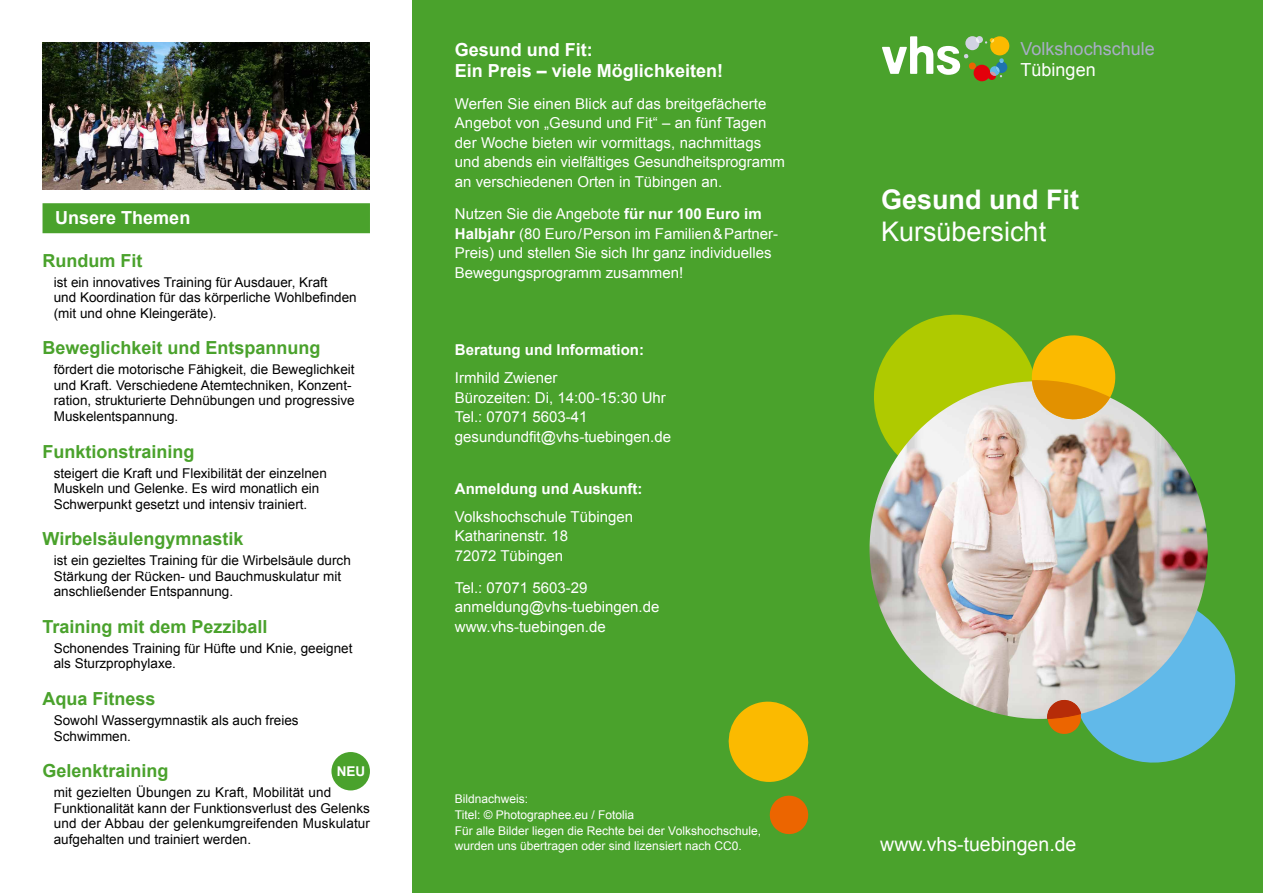
<style>
.page{position:relative;width:1263px;height:893px;background:#fff}
.page>*{position:absolute;margin:0;border:0;box-sizing:border-box;transform-origin:0 0}
.t1{font:27px "Arial";color:#fff}
.t2{font:700 27px "Arial";color:#fff}
.t3{font:19.5px "Arial";color:#fff}
.t4{font:700 18px "Arial";color:#4aa22c}
.t5{font:700 18px/21px "Arial";color:#fff}
.t6{font:18px "Arial";color:#a8adc6}
.t7{font:18px "Arial";color:#fff}
.t8{font:15px/19.5px "Arial";color:#fff}
.t9{font:700 15px "Arial";color:#fff}
.t10{font:13.5px/15.6px "Arial";color:#000}
.t11{font:700 13.5px "Arial";color:#fff}
.t12{font:12px/15.8px "Arial";color:#fff}
.s1{font-weight:700}
</style>
<div class="page">
<div style="left:412px;top:0;width:851px;height:893px;background:#4aa22c"></div>
<svg style="left:728px;top:701px;width:81px;height:134px"></svg>
<img style="left:869px;top:381px;width:339px;height:338px;border-radius:168px">
<svg style="left:874px;top:314px;width:247px;height:166px"></svg>
<svg style="left:1045px;top:587px;width:191px;height:176px"></svg>
<div style="left:43px;top:203px;width:327px;height:30px;background:#4aa22c"></div>
<div style="left:331px;top:752px;width:39px;height:38px;background:#4aa22c;border-radius:50%"></div>
<img style="left:43px;top:43px;width:327px;height:146px">
<svg style="left:882px;top:36px;width:127px;height:45px"></svg>
<h3 class="t5" style="left:55px;top:207px;width:137px">Unsere Themen</h3>
<h3 class="t4" style="left:43px;top:248px;width:101px">Rundum Fit</h3>
<p class="t10" style="left:54px;top:274px;width:304px">ist ein innovatives Training für Ausdauer, Kraft<br>und Koordination für das körperliche Wohlbefinden (mit und ohne Kleingeräte).</p>
<h3 class="t4" style="left:43px;top:335px;width:280px">Beweglichkeit und Entspannung</h3>
<p class="t10" style="left:54px;top:362px;width:302px">fördert die motorische Fähigkeit, die Beweglichkeit und Kraft. Verschiedene Atemtechniken, Konzent&shy;ration, strukturierte Dehnübungen und progressive Muskelentspannung.</p>
<h3 class="t4" style="left:43px;top:439px;width:154px">Funktionstraining</h3>
<p class="t10" style="left:54px;top:465px;width:275px">steigert die Kraft und Flexibilität der einzelnen<br>Muskeln und Gelenke. Es wird monatlich ein<br>Schwerpunkt gesetzt und intensiv trainiert.</p>
<h3 class="t4" style="left:43px;top:526px;width:202px">Wirbelsäulengymnastik</h3>
<p class="t10" style="left:54px;top:552px;width:299px">ist ein gezieltes Training für die Wirbelsäule durch<br>Stärkung der Rücken- und Bauchmuskulatur mit anschließender Entspannung.</p>
<h3 class="t4" style="left:43px;top:614px;width:227px">Training mit dem Pezziball</h3>
<p class="t10" style="left:54px;top:640px;width:300px">Schonendes Training für Hüfte und Knie, geeignet als Sturzprophylaxe.</p>
<h3 class="t4" style="left:43px;top:686px;width:115px">Aqua Fitness</h3>
<p class="t10" style="left:54px;top:712px;width:246px">Sowohl Wassergymnastik als auch freies<br>Schwimmen.</p>
<h3 class="t4" style="left:43px;top:758px;width:128px">Gelenktraining</h3>
<p class="t10" style="left:54px;top:784px;width:318px">mit gezielten Übungen zu Kraft, Mobilität und Funktionalität kann der Funktionsverlust des Gelenks und der Abbau der gelenkumgreifenden Muskulatur aufgehalten und trainiert werden.</p>
<p class="t11" style="left:337px;top:762px;width:30px">NEU</p>
<h3 class="t5" style="left:455px;top:39px;width:270px">Gesund und Fit:<br>Ein Preis – viele Möglichkeiten!</h3>
<p class="t8" style="left:455px;top:94px;width:332px">Werfen Sie einen Blick auf das breitgefächerte Angebot von „Gesund und Fit“ – an fünf Tagen der Woche bieten wir vormittags, nachmittags und abends ein vielfältiges Gesundheitsprogramm an verschiedenen Orten in Tübingen an.</p>
<p class="t8" style="left:455px;top:204px;width:325px">Nutzen Sie die Angebote <span class="s1">für nur 100 Euro im Halbjahr</span> (80 Euro / Person im Familien &amp; Partner-Preis) und stellen Sie sich Ihr ganz individuelles Bewegungsprogramm zusammen!</p>
<p class="t9" style="left:455px;top:339px;width:191px">Beratung und Information:</p>
<p class="t8" style="left:455px;top:368px;width:218px">Irmhild Zwiener<br>Bürozeiten: Di, 14:00-15:30 Uhr<br>Tel.: 07071 5603-41 gesundundfit@vhs-tuebingen.de</p>
<p class="t9" style="left:455px;top:478px;width:189px">Anmeldung und Auskunft:</p>
<p class="t8" style="left:455px;top:506px;width:180px">Volkshochschule Tübingen<br>Katharinenstr. 18<br>72072 Tübingen</p>
<p class="t8" style="left:455px;top:578px;width:206px">Tel.: 07071 5603-29 anmeldung@vhs-tuebingen.de www.vhs-tuebingen.de</p>
<p class="t12" style="left:455px;top:791px;width:308px">Bildnachweis:<br>Titel: © Photographee.eu / Fotolia<br>Für alle Bilder liegen die Rechte bei der Volkshochschule, wurden uns übertragen oder sind lizensiert nach CC0.</p>
<h3 class="t6" style="left:1021px;top:37px;width:136px">Volkshochschule</h3>
<h3 class="t7" style="left:1021px;top:58px;width:77px">Tübingen</h3>
<h1 class="t2" style="left:881px;top:180px;width:200px">Gesund und Fit</h1>
<h1 class="t1" style="left:881px;top:213px;width:167px">Kursübersicht</h1>
<h2 class="t3" style="left:880px;top:830px;width:198px">www.vhs-tuebingen.de</h2>
</div>
